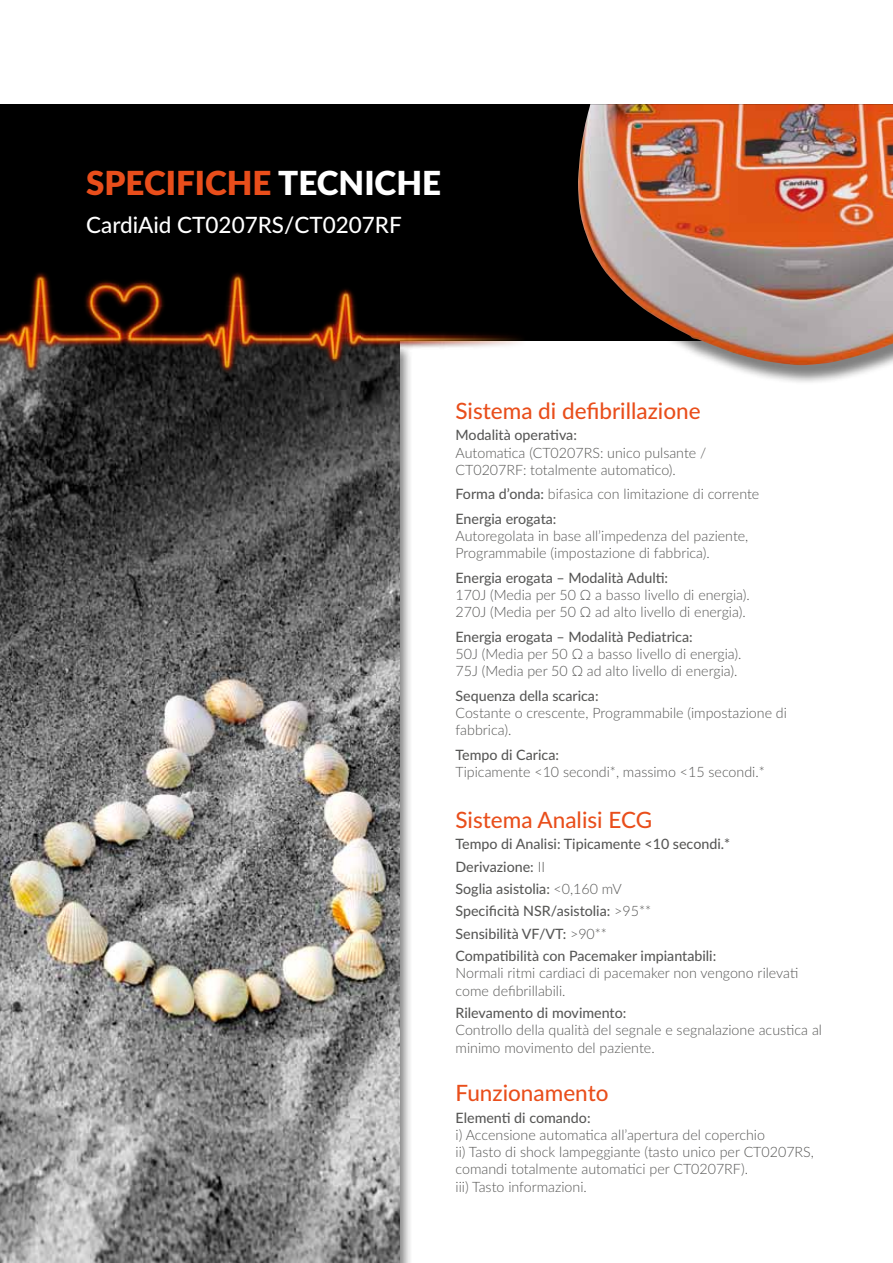
<style>
.page{position:relative;width:893px;height:1263px;background:#fff}
.page>*{position:absolute;margin:0;border:0;box-sizing:border-box;transform-origin:0 0}
.t1{font:900 33.15px "Lato";color:#e94e1b}
.t2{font:500 22.5px "Lato";color:#e94e1b}
.t3{font:500 22.5px "Lato";color:#fff}
.t4{font:300 14.25px/17.2px "Lato";color:#575756}
.t5{font:500 14.25px/22.4px "Lato";color:#575756}
.s1{color:#fff}
.s2{font-weight:500}
.s3{font-weight:300}
</style>
<div class="page">
<div style="left:0;top:104px;width:893px;height:236px;background:#000"></div>
<div style="left:0;top:342px;width:413px;height:921px;background:#000;opacity:.5"></div>
<img style="left:0;top:384px;width:400px;height:879px">
<div style="left:573px;top:104px;width:320px;height:281px;background:#000;opacity:.5"></div>
<img style="left:578px;top:104px;width:315px;height:261px">
<img style="left:0;top:248px;width:590px;height:136px">
<h1 class="t1" style="left:86px;top:158px;width:356px">SPECIFICHE <span class="s1">TECNICHE</span></h1>
<h2 class="t3" style="left:86px;top:208px;width:317px">CardiAid CT0207RS/CT0207RF</h2>
<h2 class="t2" style="left:455px;top:395px;width:247px">Sistema di defibrillazione</h2>
<p class="t5" style="left:455px;top:423px;width:123px">Modalità operativa:</p>
<p class="t4" style="left:455px;top:443px;width:252px">Automatica (CT0207RS: unico pulsante /<br>CT0207RF: totalmente automatico).</p>
<p class="t4" style="left:455px;top:481px;width:305px;line-height:24.5px"><span class="s2">Forma d’onda:</span> bifasica con limitazione di corrente<br><span class="s2">Energia erogata:</span></p>
<p class="t4" style="left:455px;top:527px;width:294px">Autoregolata in base all’impedenza del paziente,<br>Programmabile (impostazione di fabbrica).</p>
<p class="t5" style="left:455px;top:566px;width:214px">Energia erogata – Modalità Adulti:</p>
<p class="t4" style="left:455px;top:586px;width:296px">170J (Media per 50 Ω a basso livello di energia).<br>270J (Media per 50 Ω ad alto livello di energia).</p>
<p class="t5" style="left:455px;top:625px;width:239px">Energia erogata – Modalità Pediatrica:</p>
<p class="t4" style="left:455px;top:645px;width:288px">50J (Media per 50 Ω a basso livello di energia).<br>75J (Media per 50 Ω ad alto livello di energia).</p>
<p class="t5" style="left:455px;top:684px;width:145px">Sequenza della scarica:</p>
<p class="t4" style="left:455px;top:704px;width:333px">Costante o crescente, Programmabile (impostazione di fabbrica).</p>
<p class="t5" style="left:455px;top:743px;width:105px">Tempo di Carica:</p>
<p class="t4" style="left:455px;top:763px;width:311px">Tipicamente &lt;10 secondi*, massimo &lt;15 secondi.*</p>
<h2 class="t2" style="left:455px;top:803px;width:198px">Sistema Analisi ECG</h2>
<p class="t5" style="left:455px;top:832px;width:276px">Tempo di Analisi: Tipicamente &lt;10 secondi.*<br>Derivazione: <span class="s3">II<br></span>Soglia asistolia: <span class="s3">&lt;0,160 mV<br></span>Specificità NSR/asistolia: <span class="s3">&gt;95**<br></span>Sensibilità VF/VT: <span class="s3">&gt;90**<br></span>Compatibilità con Pacemaker impiantabili:</p>
<p class="t4" style="left:455px;top:964px;width:344px">Normali ritmi cardiaci di pacemaker non vengono rilevati come defibrillabili.</p>
<p class="t5" style="left:455px;top:1001px;width:172px">Rilevamento di movimento:</p>
<p class="t4" style="left:455px;top:1021px;width:368px">Controllo della qualità del segnale e segnalazione acustica al minimo movimento del paziente.</p>
<h2 class="t2" style="left:455px;top:1077px;width:155px">Funzionamento</h2>
<p class="t5" style="left:455px;top:1105px;width:137px">Elementi di comando:</p>
<p class="t4" style="left:455px;top:1125px;width:360px">i) Accensione automatica all’apertura del coperchio<br>ii) Tasto di shock lampeggiante (tasto unico per CT0207RS, comandi totalmente automatici per CT0207RF).<br>iii) Tasto informazioni.</p>
</div>
